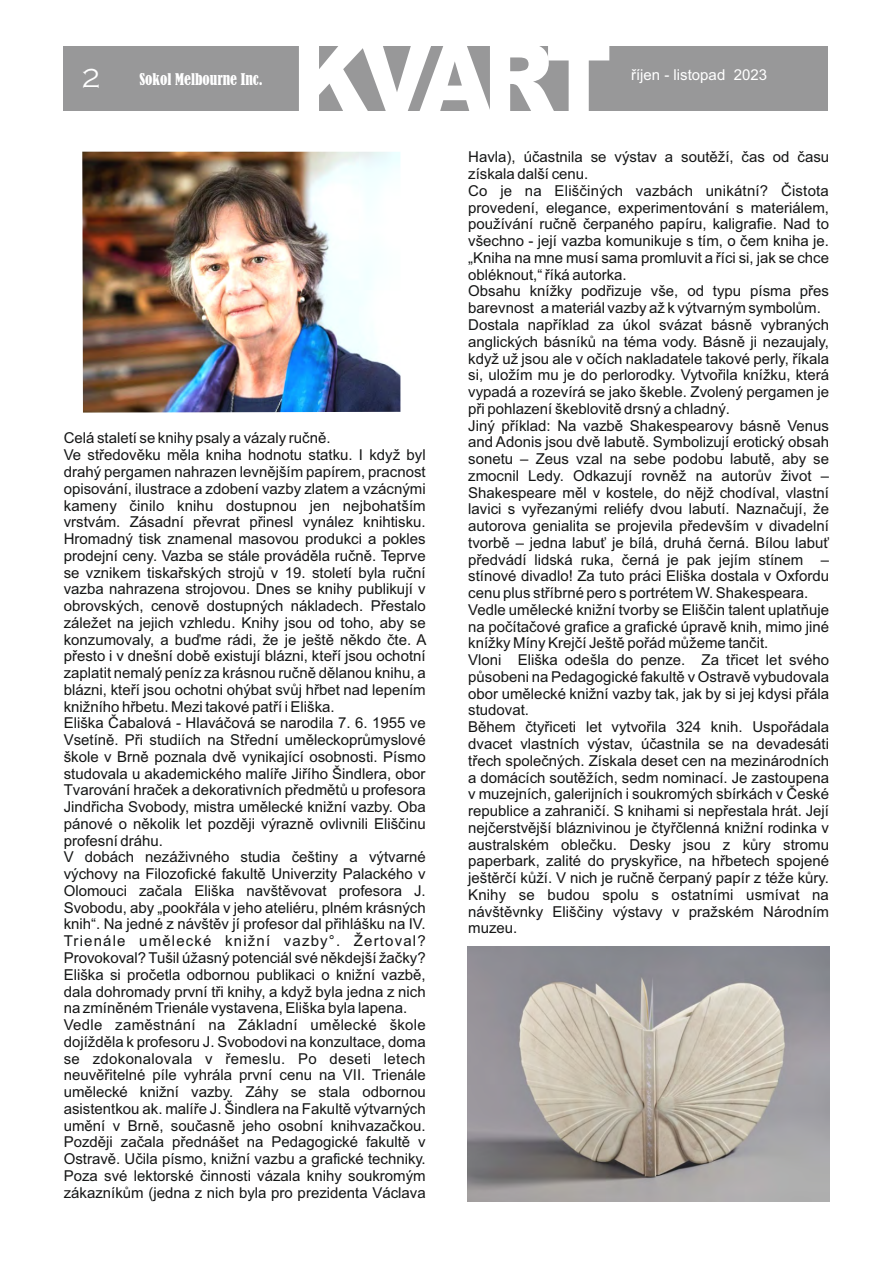
<style>
.page{position:relative;width:893px;height:1263px;background:#fff}
.page>*{position:absolute;margin:0;border:0;box-sizing:border-box;transform-origin:0 0}
.t1{font:900 94.2px "Arial";letter-spacing:-.085em;color:#fff}
.t2{font:300 27px "Copperplate Gothic";color:#fff}
.t3{font:15px/16.8px "Arial";color:#151616;text-align:justify}
.t4{font:condensed 15px "Bernard";color:#fff}
.t5{font:15px "Arial";color:#fff}
</style>
<div class="page">
<div style="left:64px;top:46px;width:764px;height:64px;background:#989899"></div>
<img style="left:467px;top:946px;width:362px;height:256px">
<img style="left:82px;top:152px;width:318px;height:261px">
<p class="t2" style="left:81px;top:62px;width:21px">2</p>
<p class="t4" style="left:139px;top:73px;width:125px">Sokol Melbourne Inc.</p>
<p class="t1" style="left:292px;top:44px;width:321px">KVART</p>
<p class="t5" style="left:631px;top:69px;width:137px">říjen - listopad 2023</p>
<p class="t3" style="left:64px;top:431px;width:268px">Celá staletí se knihy psaly a vázaly ručně.</p>
<p class="t3" style="left:64px;top:448px;width:364px">Ve středověku měla kniha hodnotu statku. I když byl drahý pergamen nahrazen levnějším papírem, pracnost opisování, ilustrace a zdobení vazby zlatem a vzácnými kameny činilo knihu dostupnou jen nejbohatším vrstvám. Zásadní převrat přinesl vynález knihtisku.<br>Hromadný tisk znamenal masovou produkci a pokles prodejní ceny. Vazba se stále prováděla ručně. Teprve se vznikem tiskařských strojů v 19. století byla ruční vazba nahrazena strojovou. Dnes se knihy publikují v obrovských, cenově dostupných nákladech. Přestalo záležet na jejich vzhledu. Knihy jsou od toho, aby se konzumovaly, a buďme rádi, že je ještě někdo čte. A přesto i v dnešní době existují blázni, kteří jsou ochotní zaplatit nemalý peníz za krásnou ručně dělanou knihu, a blázni, kteří jsou ochotni ohýbat svůj hřbet nad lepením knižního hřbetu. Mezi takové patří i Eliška.</p>
<p class="t3" style="left:64px;top:716px;width:364px;text-align:left">Eliška Čabalová - Hlaváčová se narodila 7. 6. 1955 ve Vsetíně. Při studiích na Střední uměleckoprůmyslové škole v Brně poznala dvě vynikající osobnosti. Písmo studovala u akademického malíře Jiřího Šindlera, obor Tvarování hraček a dekorativních předmětů u profesora Jindřicha Svobody, mistra umělecké knižní vazby. Oba pánové o několik let později výrazně ovlivnili Eliščinu profesní dráhu.<br>V dobách nezáživného studia češtiny a výtvarné výchovy na Filozofické fakultě Univerzity Palackého v Olomouci začala Eliška navštěvovat profesora J.<br>Svobodu, aby „pookřála v jeho ateliéru, plném krásných knih“. Na jedné z návštěv jí profesor dal přihlášku na IV.<br>Trienále umělecké knižní vazby°. Žertoval?<br>Provokoval? Tušil úžasný potenciál své někdejší žačky?<br>Eliška si pročetla odbornou publikaci o knižní vazbě, dala dohromady první tři knihy, a když byla jedna z nich na zmíněném Trienále vystavena, Eliška byla lapena.</p>
<p class="t3" style="left:64px;top:1018px;width:364px">Vedle zaměstnání na Základní umělecké škole dojížděla k profesoru J. Svobodovi na konzultace, doma se zdokonalovala v řemeslu. Po deseti letech neuvěřitelné píle vyhrála první cenu na VII. Trienále umělecké knižní vazby. Záhy se stala odbornou asistentkou ak. malíře J. Šindlera na Fakultě výtvarných umění v Brně, současně jeho osobní knihvazačkou.<br>Později začala přednášet na Pedagogické fakultě v Ostravě. Učila písmo, knižní vazbu a grafické techniky.<br>Poza své lektorské činnosti vázala knihy soukromým zákazníkům (jedna z nich byla pro prezidenta Václava</p>
<p class="t3" style="left:468px;top:150px;width:362px;text-align:left">Havla), účastnila se výstav a soutěží, čas od času získala další cenu.<br>Co je na Eliščiných vazbách unikátní? Čistota provedení, elegance, experimentování s materiálem, používání ručně čerpaného papíru, kaligrafie. Nad to všechno - její vazba komunikuje s tím, o čem kniha je. „Kniha na mne musí sama promluvit a říci si, jak se chce obléknout,“ říká autorka.<br>Obsahu knížky podřizuje vše, od typu písma přes barevnost a materiál vazby až k výtvarným symbolům.<br>Dostala například za úkol svázat básně vybraných anglických básníků na téma vody. Básně ji nezaujaly, když už jsou ale v očích nakladatele takové perly, říkala si, uložím mu je do perlorodky. Vytvořila knížku, která vypadá a rozevírá se jako škeble. Zvolený pergamen je při pohlazení škeblovitě drsný a chladný.<br>Jiný příklad: Na vazbě Shakespearovy básně Venus and Adonis jsou dvě labutě. Symbolizují erotický obsah sonetu – Zeus vzal na sebe podobu labutě, aby se zmocnil Ledy. Odkazují rovněž na autorův život – Shakespeare měl v kostele, do nějž chodíval, vlastní lavici s vyřezanými reliéfy dvou labutí. Naznačují, že autorova genialita se projevila především v divadelní tvorbě – jedna labuť je bílá, druhá černá. Bílou labuť předvádí lidská ruka, černá je pak jejím stínem – stínové divadlo! Za tuto práci Eliška dostala v Oxfordu cenu plus stříbrné pero s portrétem W. Shakespeara.<br>Vedle umělecké knižní tvorby se Eliščin talent uplatňuje na počítačové grafice a grafické úpravě knih, mimo jiné knížky Míny Krejčí Ještě pořád můžeme tančit.<br>Vloni Eliška odešla do penze. Za třicet let svého působeni na Pedagogické fakultě v Ostravě vybudovala obor umělecké knižní vazby tak, jak by si jej kdysi přála studovat.<br>Během čtyřiceti let vytvořila 324 knih. Uspořádala dvacet vlastních výstav, účastnila se na devadesáti třech společných. Získala deset cen na mezinárodních a domácích soutěžích, sedm nominací. Je zastoupena v muzejních, galerijních i soukromých sbírkách v České republice a zahraničí. S knihami si nepřestala hrát. Její nejčerstvější bláznivinou je čtyřčlenná knižní rodinka v australském oblečku. Desky jsou z kůry stromu paperbark, zalité do pryskyřice, na hřbetech spojené ještěrčí kůží. V nich je ručně čerpaný papír z téže kůry.<br>Knihy se budou spolu s ostatními usmívat na návštěvnky Eliščiny výstavy v pražském Národním muzeu.</p>
</div>
